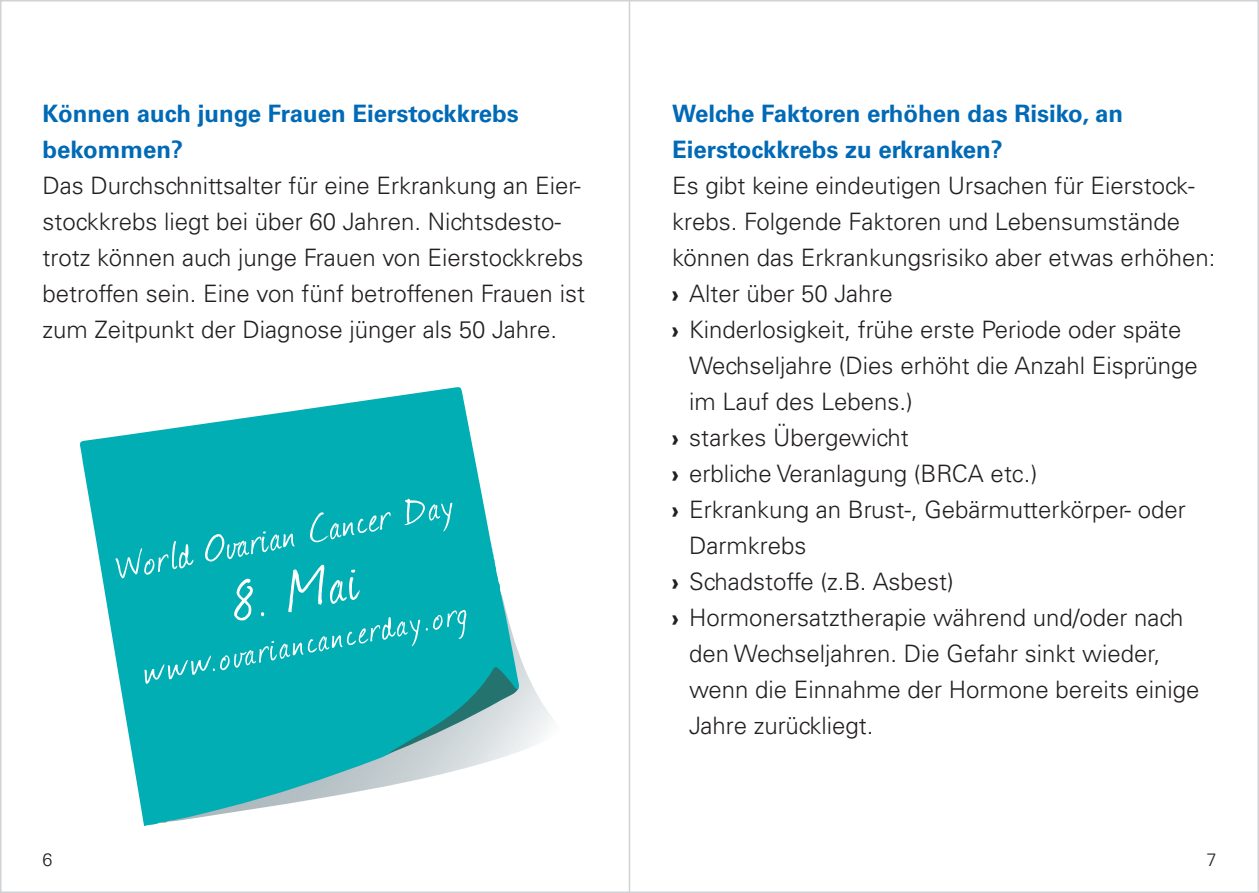
<style>
.page{position:relative;width:1259px;height:893px;background:#fff}
.page>*{position:absolute;margin:0;border:0;box-sizing:border-box;transform-origin:0 0}
.t1{font:300 24px/36px "Univers LT Std";color:#231f20}
.t2{font:700 24px/36px "Univers LT Std";color:#016ab6}
.t3{font:300 18px "Univers LT Std";color:#231f20}
.s1{font-weight:700}
</style>
<div class="page">
<svg style="left:520px;top:657px;width:33px;height:94px"></svg>
<svg style="left:80px;top:387px;width:440px;height:439px"></svg>
<svg style="left:115px;top:499px;width:403px;height:257px;background:#1cb4b9"></svg>
<hr style="left:629px;top:0;width:1px;height:893px;background:#d1d2d4">
<p class="t2" style="left:43px;top:96px;width:478px">Können auch junge Frauen Eierstockkrebs bekommen?</p>
<p class="t1" style="left:43px;top:167px;width:544px">Das Durchschnittsalter für eine Erkrankung an Eier&shy;stockkrebs liegt bei über 60 Jahren. Nichtsdesto&shy;trotz können auch junge Frauen von Eierstockkrebs betroffen sein. Eine von fünf betroffenen Frauen ist zum Zeitpunkt der Diagnose jünger als 50 Jahre.</p>
<p class="t2" style="left:672px;top:96px;width:453px">Welche Faktoren erhöhen das Risiko, an<br>Eierstockkrebs zu erkranken?</p>
<p class="t1" style="left:672px;top:167px;width:545px">Es gibt keine eindeutigen Ursachen für Eierstock&shy;krebs. Folgende Faktoren und Lebensumstände können das Erkrankungsrisiko aber etwas erhöhen: <span class="s1">›</span> Alter über 50 Jahre<br><span class="s1">›</span> Kinderlosigkeit, frühe erste Periode oder späte</p>
<p class="t1" style="left:689px;top:347px;width:510px">Wechseljahre (Dies erhöht die Anzahl Eisprünge</p>
<p class="t1" style="left:689px;top:383px;width:225px">im Lauf des Lebens.)</p>
<p class="t1" style="left:672px;top:419px;width:238px"><span class="s1">›</span> starkes Übergewicht</p>
<p class="t1" style="left:672px;top:455px;width:367px"><span class="s1">›</span> erbliche Veranlagung (BRCA etc.)</p>
<p class="t1" style="left:672px;top:491px;width:515px"><span class="s1">›</span> Erkrankung an Brust-, Gebärmutterkörper- oder</p>
<p class="t1" style="left:689px;top:527px;width:119px">Darmkrebs</p>
<p class="t1" style="left:672px;top:563px;width:283px"><span class="s1">›</span> Schadstoffe (z.B. Asbest)</p>
<p class="t1" style="left:672px;top:599px;width:513px"><span class="s1">›</span> Hormonersatztherapie während und/oder nach</p>
<p class="t1" style="left:689px;top:635px;width:473px">den Wechseljahren. Die Gefahr sinkt wieder,</p>
<p class="t1" style="left:689px;top:671px;width:512px">wenn die Einnahme der Hormone bereits einige</p>
<p class="t1" style="left:689px;top:707px;width:186px">Jahre zurückliegt.</p>
<p class="t3" style="left:43px;top:849px;width:12px">6</p>
<p class="t3" style="left:1206px;top:849px;width:12px">7</p>
</div>
